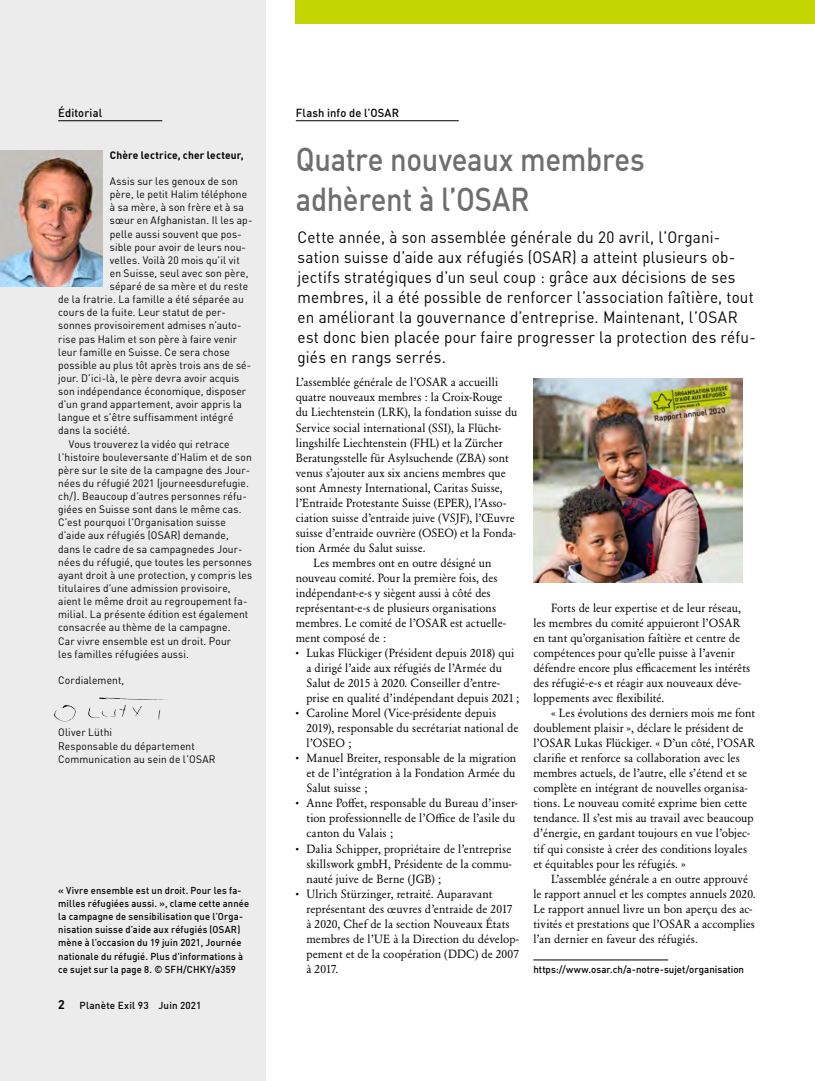
<style>
.page{position:relative;width:815px;height:1081px;background:#fff}
.page>*{position:absolute;margin:0;border:0;box-sizing:border-box;transform-origin:0 0}
.t1{font:500 32.5px/40px "DIN Offc";letter-spacing:-.01em;color:#6e6e6e;scale:.9 1}
.t2{font:16.25px/20px "DIN Offc";letter-spacing:.01em;color:#000;scale:.94 1}
.t3{font:11.75px/15px "Garamond BE Pro";letter-spacing:.005em;color:#000}
.t4{font:500 11.5px "DIN Offc";letter-spacing:.015em;color:#000}
.t5{font:10.62px/13.1px "DIN Offc";letter-spacing:.015em;color:#000;scale:.96 1}
.t6{font:700 10.62px "DIN Offc";letter-spacing:.015em;color:#000;scale:.96 1}
.t7{font:500 10px "DIN Offc";letter-spacing:.005em;color:#000}
.t8{font:500 9.88px/13.1px "DIN Offc";letter-spacing:.02em;color:#000;scale:.95 1}
.s1{font-size:10px}
.s2{font-weight:700;font-size:12.5px}
</style>
<div class="page">
<div style="left:296px;top:0;width:519px;height:23px;background:#c2d500"></div>
<div style="left:0;top:0;width:266px;height:1081px;background:#ececec"></div>
<hr style="left:296px;top:120px;width:163px;height:1px;background:#000">
<hr style="left:58px;top:120px;width:104px;height:1px;background:#000">
<img style="left:0;top:151px;width:103px;height:135px">
<img style="left:99px;top:697px;width:57px;height:3px">
<hr style="left:533px;top:959px;width:135px;height:1px;background:#000">
<img style="left:533px;top:378px;width:209px;height:204px">
<p class="t4" style="left:58px;top:105px;width:45px">Éditorial</p>
<p class="t4" style="left:296px;top:105px;width:105px">Flash info de l’OSAR</p>
<p class="t6" style="left:110px;top:148px;width:141px">Chère lectrice, cher lecteur,</p>
<p class="t5" style="left:110px;top:175px;width:135px">Assis sur les genoux de son</p>
<p class="t5" style="left:110px;top:188px;width:145px">père, le petit Halim téléphone</p>
<p class="t5" style="left:110px;top:201px;width:141px">à sa mère, à son frère et à sa</p>
<p class="t5" style="left:110px;top:214px;width:150px">sœur en Afghanistan. Il les ap-</p>
<p class="t5" style="left:110px;top:227px;width:139px">pelle aussi souvent que pos-</p>
<p class="t5" style="left:110px;top:240px;width:143px">sible pour avoir de leurs nou-</p>
<p class="t5" style="left:110px;top:253px;width:137px">velles. Voilà 20 mois qu’il vit</p>
<p class="t5" style="left:110px;top:266px;width:146px">en Suisse, seul avec son père,</p>
<p class="t5" style="left:110px;top:280px;width:146px">séparé de sa mère et du reste</p>
<p class="t5" style="left:58px;top:293px;width:195px">de la fratrie. La famille a été séparée au</p>
<p class="t5" style="left:58px;top:306px;width:176px">cours de la fuite. Leur statut de per-</p>
<p class="t5" style="left:58px;top:319px;width:193px">sonnes provisoirement admises n’auto-</p>
<p class="t5" style="left:58px;top:332px;width:188px">rise pas Halim et son père à faire venir</p>
<p class="t5" style="left:58px;top:345px;width:181px">leur famille en Suisse. Ce sera chose</p>
<p class="t5" style="left:58px;top:358px;width:203px">possible au plus tôt après trois ans de sé-</p>
<p class="t5" style="left:58px;top:371px;width:190px">jour. D’ici-là, le père devra avoir acquis</p>
<p class="t5" style="left:58px;top:385px;width:197px">son indépendance économique, disposer</p>
<p class="t5" style="left:58px;top:398px;width:193px">d’un grand appartement, avoir appris la</p>
<p class="t5" style="left:58px;top:411px;width:184px">langue et s’être suffisamment intégré</p>
<p class="t5" style="left:58px;top:424px;width:76px">dans la société.</p>
<p class="t5" style="left:69px;top:437px;width:169px">Vous trouverez la vidéo qui retrace</p>
<p class="t5" style="left:58px;top:450px;width:203px">l’histoire bouleversante d’Halim et de son</p>
<p class="t5" style="left:58px;top:463px;width:202px">père sur le site de la campagne des Jour-</p>
<p class="t5" style="left:58px;top:476px;width:200px">nées du réfugié 2021 (journeesdurefugie.</p>
<p class="t5" style="left:58px;top:490px;width:198px">ch/). Beaucoup d’autres personnes réfu-</p>
<p class="t5" style="left:58px;top:503px;width:192px">giées en Suisse sont dans le même cas.</p>
<p class="t5" style="left:58px;top:516px;width:176px">C’est pourquoi l’Organisation suisse</p>
<p class="t5" style="left:58px;top:529px;width:179px">d’aide aux réfugiés (OSAR) demande,</p>
<p class="t5" style="left:58px;top:542px;width:194px">dans le cadre de sa campagnedes Jour-</p>
<p class="t5" style="left:58px;top:555px;width:203px">nées du réfugié, que toutes les personnes</p>
<p class="t5" style="left:58px;top:568px;width:204px">ayant droit à une protection, y compris les</p>
<p class="t5" style="left:58px;top:581px;width:181px">titulaires d’une admission provisoire,</p>
<p class="t5" style="left:58px;top:595px;width:199px">aient le même droit au regroupement fa-</p>
<p class="t5" style="left:58px;top:608px;width:199px">milial. La présente édition est également</p>
<p class="t5" style="left:58px;top:621px;width:181px">consacrée au thème de la campagne.</p>
<p class="t5" style="left:58px;top:634px;width:182px">Car vivre ensemble est un droit. Pour</p>
<p class="t5" style="left:58px;top:647px;width:138px">les familles réfugiées aussi.</p>
<p class="t5" style="left:58px;top:673px;width:70px">Cordialement,</p>
<p class="t5" style="left:58px;top:726px;width:166px">Oliver Lüthi<br>Responsable du département<br>Communication au sein de l’OSAR</p>
<p class="t8" style="left:58px;top:884px;width:203px">« Vivre ensemble est un droit. Pour les fa&shy;milles réfugiées aussi. », clame cette année la campagne de sensibilisation que l’Orga&shy;nisation suisse d’aide aux réfugiés (OSAR) mène à l’occasion du 19 juin 2021, Journée nationale du réfugié. Plus d’informations à ce sujet sur la page 8. <span class="s1">© SFH/CHKY/a359</span></p>
<p class="t7" style="left:58px;top:999px;width:145px"><span class="s2">2</span> Planète Exil 93 Juin 2021</p>
<h1 class="t1" style="left:296px;top:139px;width:389px">Quatre nouveaux membres adhèrent à l’OSAR</h1>
<p class="t2" style="left:298px;top:227px;width:489px">Cette année, à son assemblée générale du 20 avril, l’Organi&shy;sation suisse d’aide aux réfugiés (OSAR) a atteint plusieurs ob&shy;jectifs stratégiques d’un seul coup : grâce aux décisions de ses membres, il a été possible de renforcer l’association faîtière, tout en améliorant la gouvernance d’entreprise. Maintenant, l’OSAR est donc bien placée pour faire progresser la protection des réfu&shy;giés en rangs serrés.</p>
<p class="t3" style="left:296px;top:375px;width:204px">L’assemblée générale de l’OSAR a accueilli</p>
<p class="t3" style="left:296px;top:390px;width:208px">quatre nouveaux membres : la Croix-Rouge</p>
<p class="t3" style="left:296px;top:405px;width:223px">du Liechtenstein (LRK), la fondation suisse du</p>
<p class="t3" style="left:296px;top:420px;width:207px">Service social international (SSI), la Flücht-</p>
<p class="t3" style="left:296px;top:435px;width:208px">lingshilfe Liechtenstein (FHL) et la Zürcher</p>
<p class="t3" style="left:296px;top:450px;width:214px">Beratungsstelle für Asylsuchende (ZBA) sont</p>
<p class="t3" style="left:296px;top:465px;width:211px">venus s’ajouter aux six anciens membres que</p>
<p class="t3" style="left:296px;top:480px;width:208px">sont Amnesty International, Caritas Suisse,</p>
<p class="t3" style="left:296px;top:495px;width:212px">l’Entraide Protestante Suisse (EPER), l’Asso-</p>
<p class="t3" style="left:296px;top:510px;width:220px">ciation suisse d’entraide juive (VSJF), l’Œuvre</p>
<p class="t3" style="left:296px;top:525px;width:222px">suisse d’entraide ouvrière (OSEO) et la Fonda-</p>
<p class="t3" style="left:296px;top:540px;width:131px">tion Armée du Salut suisse.</p>
<p class="t3" style="left:313px;top:555px;width:180px">Les membres ont en outre désigné un</p>
<p class="t3" style="left:296px;top:570px;width:203px">nouveau comité. Pour la première fois, des</p>
<p class="t3" style="left:296px;top:585px;width:196px">indépendant-e-s y siègent aussi à côté des</p>
<p class="t3" style="left:296px;top:600px;width:202px">représentant-e-s de plusieurs organisations</p>
<p class="t3" style="left:296px;top:615px;width:212px">membres. Le comité de l’OSAR est actuelle-</p>
<p class="t3" style="left:296px;top:630px;width:92px">ment composé de :</p>
<p class="t3" style="left:306px;top:645px;width:214px;text-indent:-11px">• Lukas Flückiger (Président depuis 2018) qui a dirigé l’aide aux réfugiés de l’Armée du Salut de 2015 à 2020. Conseiller d’entre&shy;prise en qualité d’indépendant depuis 2021 ;</p>
<p class="t3" style="left:306px;top:705px;width:213px;text-indent:-11px">• Caroline Morel (Vice-présidente depuis<br>2019), responsable du secrétariat national de l’OSEO ;</p>
<p class="t3" style="left:306px;top:750px;width:211px;text-align:justify;text-indent:-11px">• Manuel Breiter, responsable de la migration et de l’intégration à la Fondation Armée du Salut suisse ;</p>
<p class="t3" style="left:306px;top:796px;width:213px;text-indent:-11px">• Anne Poffet, responsable du Bureau d’inser&shy;tion professionnelle de l’Office de l’asile du canton du Valais ;</p>
<p class="t3" style="left:306px;top:841px;width:207px;text-align:justify;text-indent:-11px">• Dalia Schipper, propriétaire de l’entreprise skillswork gmbH, Présidente de la commu&shy;nauté juive de Berne (JGB) ;</p>
<p class="t3" style="left:306px;top:886px;width:214px;text-indent:-11px">• Ulrich Stürzinger, retraité. Auparavant représentant des œuvres d’entraide de 2017 à 2020, Chef de la section Nouveaux États membres de l’UE à la Direction du dévelop&shy;pement et de la coopération (DDC) de 2007 à 2017.</p>
<p class="t3" style="left:533px;top:600px;width:219px;text-indent:18px">Forts de leur expertise et de leur réseau, les membres du comité appuieront l’OSAR en tant qu’organisation faîtière et centre de compétences pour qu’elle puisse à l’avenir défendre encore plus efficacement les intérêts des réfugié-e-s et réagir aux nouveaux déve&shy;loppements avec flexibilité.</p>
<p class="t3" style="left:533px;top:705px;width:223px;text-indent:18px">« Les évolutions des derniers mois me font doublement plaisir », déclare le président de l’OSAR Lukas Flückiger. « D’un côté, l’OSAR clarifie et renforce sa collaboration avec les membres actuels, de l’autre, elle s’étend et se complète en intégrant de nouvelles organisa&shy;tions. Le nouveau comité exprime bien cette tendance. Il s’est mis au travail avec beaucoup d’énergie, en gardant toujours en vue l’objec&shy;tif qui consiste à créer des conditions loyales et équitables pour les réfugiés. »</p>
<p class="t3" style="left:533px;top:871px;width:224px;text-indent:18px">L’assemblée générale a en outre approuvé le rapport annuel et les comptes annuels 2020.<br>Le rapport annuel livre un bon aperçu des ac&shy;tivités et prestations que l’OSAR a accomplies l’an dernier en faveur des réfugiés.</p>
<p class="t7" style="left:533px;top:962px;width:212px">https://www.osar.ch/a-notre-sujet/organisation</p>
</div>
